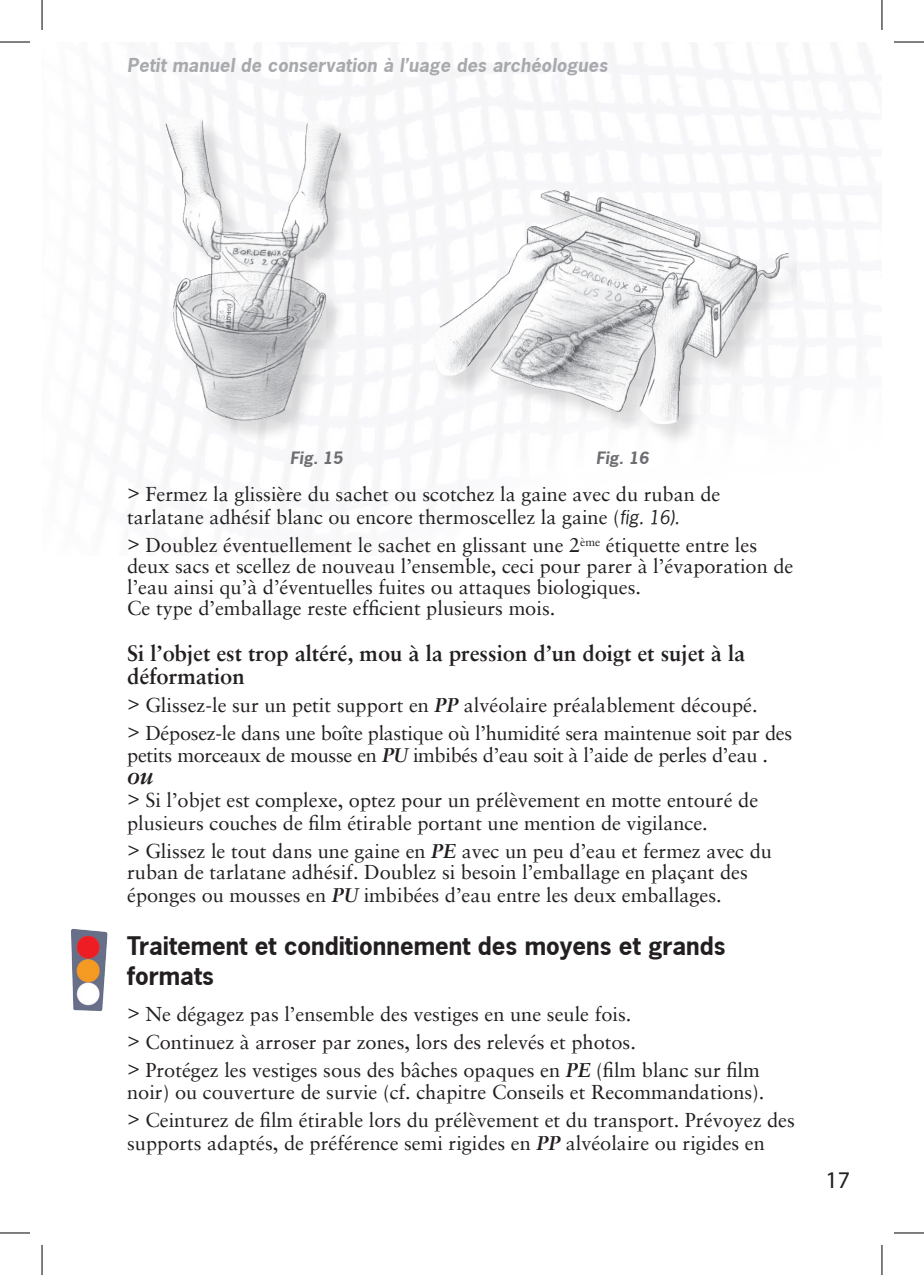
<style>
.page{position:relative;width:924px;height:1275px;background:#fff}
.page>*{position:absolute;margin:0;border:0;box-sizing:border-box;transform-origin:0 0}
.t1{font:700 24px/30px "News Gothic";color:#231f20}
.t2{font:24px "Myriad Pro";color:#231f20}
.t3{font:italic 700 24px "Sabon";color:#231f20}
.t4{font:700 22px/23px "Sabon";color:#231f20}
.t5{font:20px/21px "Sabon";color:#231f20}
.t6{font:italic 700 18px "News Gothic";letter-spacing:.01em;color:#a8a9ad}
.t7{font:italic 700 16px "News Gothic";color:#6c6d70}
.s1{font-family:"News Gothic"}
.s2{font-family:"News Gothic";font-style:italic;font-size:18px}
.s3{font-weight:700;font-style:italic}
</style>
<div class="page">
<div style="left:435px;top:192px;width:361px;height:254px;background:#fbfbfc"></div>
<img style="left:434px;top:189px;width:362px;height:237px">
<div style="left:166px;top:115px;width:194px;height:325px;background:#f6f6f9"></div>
<img style="left:165px;top:113px;width:185px;height:315px">
<img style="left:71px;top:929px;width:37px;height:82px">
<hr style="left:0;top:42px;width:30px;height:1px;background:#000">
<hr style="left:893px;top:42px;width:30px;height:1px;background:#000">
<hr style="left:0;top:1232px;width:30px;height:1px;background:#000">
<hr style="left:893px;top:1232px;width:30px;height:1px;background:#000">
<hr style="left:42px;top:0;width:1px;height:30px;background:#000">
<hr style="left:42px;top:1245px;width:1px;height:30px;background:#000">
<hr style="left:881px;top:0;width:1px;height:30px;background:#000">
<hr style="left:881px;top:1245px;width:1px;height:30px;background:#000">
<p class="t6" style="left:127px;top:53px;width:481px">Petit manuel de conservation à l’uage des archéologues</p>
<p class="t7" style="left:290px;top:447px;width:54px">Fig. 15</p>
<p class="t7" style="left:595px;top:448px;width:54px">Fig. 16</p>
<p class="t5" style="left:127px;top:482px;width:594px;line-height:23px"><span class="s1">&gt;</span> Fermez la glissière du sachet ou scotchez la gaine avec du ruban de tarlatane adhésif blanc ou encore thermoscellez la gaine (<span class="s2">fig. 16).</span></p>
<p class="t5" style="left:127px;top:534px;width:667px"><span class="s1">&gt;</span> Doublez éventuellement le sachet en glissant une 2<sup>ème</sup> étiquette entre les deux sacs et scellez de nouveau l’ensemble, ceci pour parer à l’évaporation de l’eau ainsi qu’à d’éventuelles fuites ou attaques biologiques.<br>Ce type d’emballage reste efficient plusieurs mois.</p>
<p class="t4" style="left:127px;top:641px;width:619px">Si l’objet est trop altéré, mou à la pression d’un doigt et sujet à la déformation</p>
<p class="t5" style="left:127px;top:691px;width:666px;line-height:28px"><span class="s1">&gt;</span> Glissez-le sur un petit support en <span class="s3">PP</span> alvéolaire préalablement découpé.<br><span class="s1">&gt;</span> Déposez-le dans une boîte plastique où l’humidité sera maintenue soit par des</p>
<p class="t5" style="left:127px;top:744px;width:642px">petits morceaux de mousse en <span class="s3">PU</span> imbibés d’eau soit à l’aide de perles d’eau .</p>
<p class="t3" style="left:127px;top:761px;width:28px">ou</p>
<p class="t5" style="left:127px;top:788px;width:632px;line-height:23px"><span class="s1">&gt;</span> Si l’objet est complexe, optez pour un prélèvement en motte entouré de plusieurs couches de film étirable portant une mention de vigilance.</p>
<p class="t5" style="left:127px;top:840px;width:646px"><span class="s1">&gt;</span> Glissez le tout dans une gaine en <span class="s3">PE</span> avec un peu d’eau et fermez avec du ruban de tarlatane adhésif. Doublez si besoin l’emballage en plaçant des</p>
<p class="t5" style="left:127px;top:884px;width:596px">éponges ou mousses en <span class="s3">PU</span> imbibées d’eau entre les deux emballages.</p>
<p class="t1" style="left:127px;top:930px;width:599px">Traitement et conditionnement des moyens et grands formats</p>
<p class="t5" style="left:127px;top:1000px;width:633px;line-height:28px"><span class="s1">&gt;</span> Ne dégagez pas l’ensemble des vestiges en une seule fois.<br><span class="s1">&gt;</span> Continuez à arroser par zones, lors des relevés et photos.<br><span class="s1">&gt;</span> Protégez les vestiges sous des bâches opaques en <span class="s3">PE</span> (film blanc sur film</p>
<p class="t5" style="left:127px;top:1078px;width:669px;line-height:28px">noir) ou couverture de survie (cf. chapitre Conseils et Recommandations).<br><span class="s1">&gt;</span> Ceinturez de film étirable lors du prélèvement et du transport. Prévoyez des</p>
<p class="t5" style="left:127px;top:1132px;width:639px">supports adaptés, de préférence semi rigides en <span class="s3">PP</span> alvéolaire ou rigides en</p>
<p class="t2" style="left:825px;top:1164px;width:26px">17</p>
</div>
